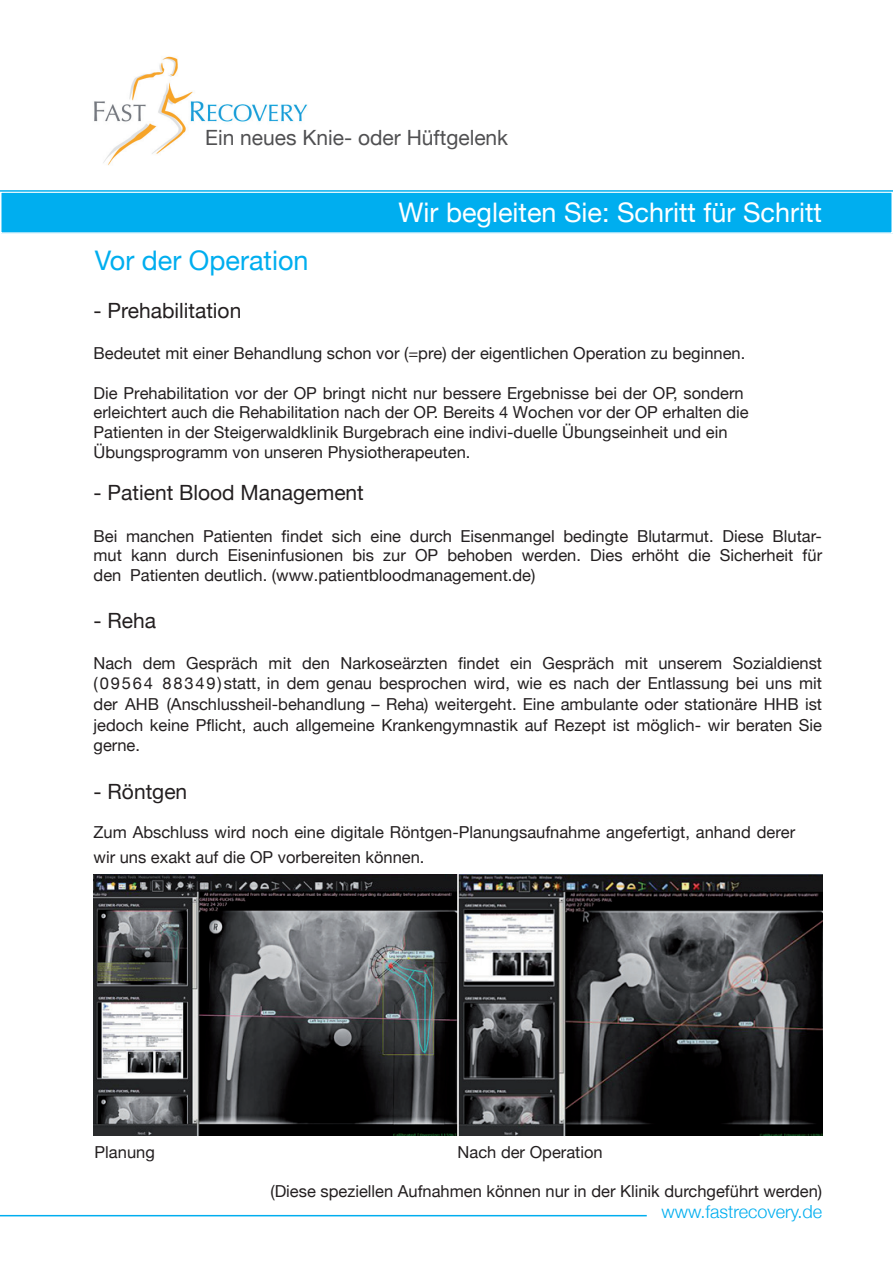
<style>
.page{position:relative;width:893px;height:1263px;background:#fff}
.page>*{position:absolute;margin:0;border:0;box-sizing:border-box;transform-origin:0 0}
.t1{font:27px "Helvetica Neue";color:#fff}
.t2{font:27px "Helvetica Neue";color:#00aeef}
.t3{font:21px "Helvetica Neue";color:#231f20}
.t4{font:21px "Helvetica Neue";color:#505052}
.t5{font:300 18px "Helvetica Neue";color:#00aeef}
.t6{font:16.5px/19.8px "Helvetica Neue";color:#231f20}
</style>
<div class="page">
<hr style="left:0;top:1215px;width:647px;height:1px;background:#00aeef">
<img style="left:94px;top:56px;width:214px;height:109px">
<div style="left:1px;top:192px;width:891px;height:41px;background:#00aeef"></div>
<div style="left:0;top:191px;width:893px;height:43px;border:2px solid #fff"></div>
<hr style="left:0;top:190px;width:893px;height:2px;background:#00aeef">
<img style="left:94px;top:875px;width:728px;height:261px">
<p class="t4" style="left:205px;top:123px;width:305px">Ein neues Knie- oder Hüftgelenk</p>
<h1 class="t1" style="left:399px;top:193px;width:425px">Wir begleiten Sie: Schritt für Schritt</h1>
<h1 class="t2" style="left:95px;top:241px;width:215px">Vor der Operation</h1>
<p class="t3" style="left:94px;top:295px;width:149px">- Prehabilitation</p>
<p class="t6" style="left:94px;top:344px;width:653px">Bedeutet mit einer Behandlung schon vor (=pre) der eigentlichen Operation zu beginnen.</p>
<p class="t6" style="left:94px;top:384px;width:657px">Die Prehabilitation vor der OP bringt nicht nur bessere Ergebnisse bei der OP, sondern erleichtert auch die Rehabilitation nach der OP. Bereits 4 Wochen vor der OP erhalten die Patienten in der Steigerwaldklinik Burgebrach eine indivi-duelle Übungseinheit und ein Übungsprogramm von unseren Physiotherapeuten.</p>
<p class="t3" style="left:94px;top:477px;width:272px">- Patient Blood Management</p>
<p class="t6" style="left:94px;top:527px;width:730px;text-align:justify">Bei manchen Patienten findet sich eine durch Eisenmangel bedingte Blutarmut. Diese Blutar&shy;mut kann durch Eiseninfusionen bis zur OP behoben werden. Dies erhöht die Sicherheit für den Patienten deutlich. (www.patientbloodmanagement.de)</p>
<p class="t3" style="left:94px;top:605px;width:64px">- Reha</p>
<p class="t6" style="left:94px;top:653px;width:730px;line-height:20.7px;text-align:justify">Nach dem Gespräch mit den Narkoseärzten findet ein Gespräch mit unserem Sozialdienst (09564 88349)statt, in dem genau besprochen wird, wie es nach der Entlassung bei uns mit der AHB (Anschlussheil-behandlung – Reha) weitergeht. Eine ambulante oder stationäre HHB ist jedoch keine Pflicht, auch allgemeine Krankengymnastik auf Rezept ist möglich- wir beraten Sie gerne.</p>
<p class="t3" style="left:94px;top:776px;width:95px">- Röntgen</p>
<p class="t6" style="left:94px;top:820px;width:703px;line-height:25.2px">Zum Abschluss wird noch eine digitale Röntgen-Planungsaufnahme angefertigt, anhand derer wir uns exakt auf die OP vorbereiten können.</p>
<p class="t6" style="left:95px;top:1143px;width:62px">Planung</p>
<p class="t6" style="left:458px;top:1143px;width:147px">Nach der Operation</p>
<p class="t6" style="left:270px;top:1182px;width:553px">(Diese speziellen Aufnahmen können nur in der Klinik durchgeführt werden)</p>
<p class="t5" style="left:661px;top:1197px;width:162px">www.fastrecovery.de</p>
</div>
